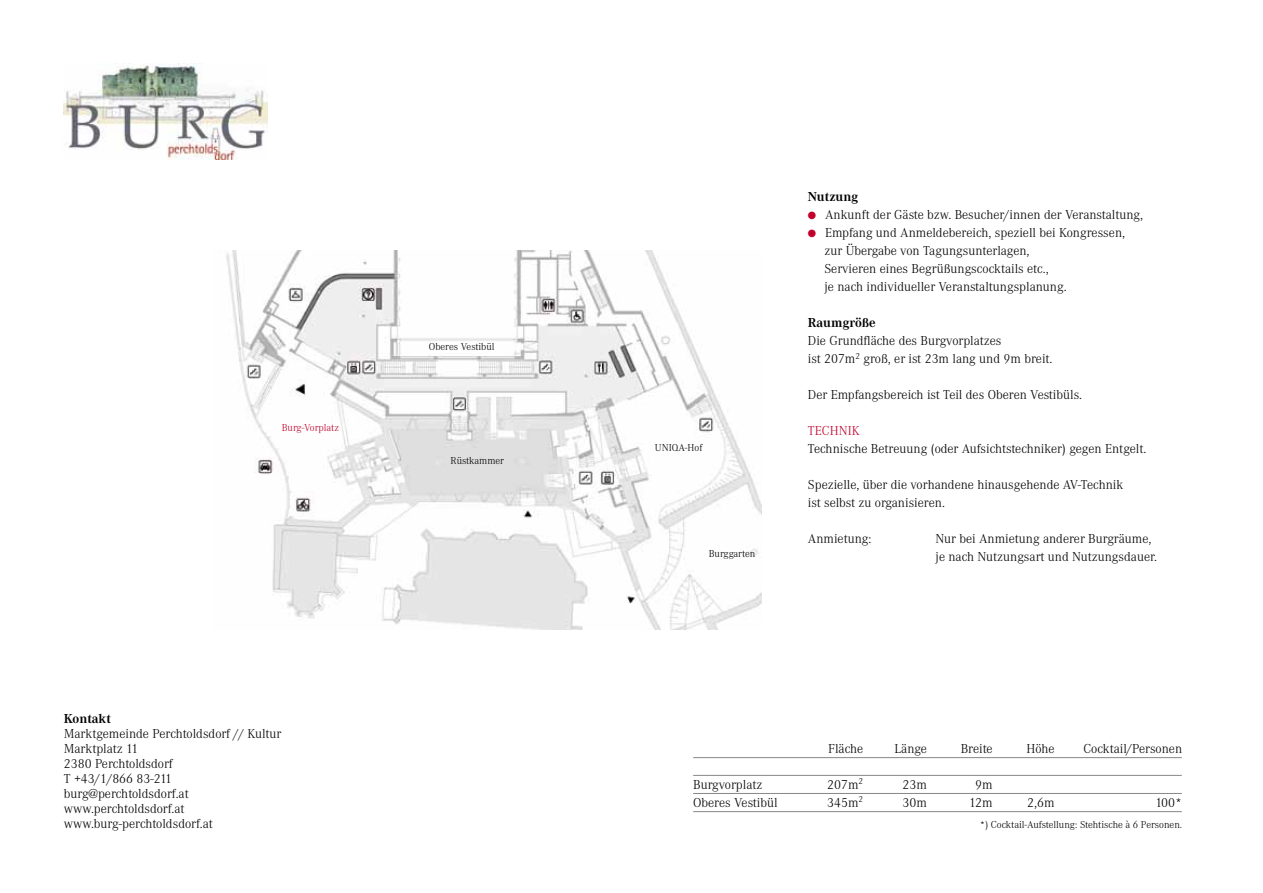
<style>
.page{position:relative;width:1263px;height:893px;background:#fff}
.page>*{position:absolute;margin:0;border:0;box-sizing:border-box;transform-origin:0 0}
.t1{font:300 13.5px/18px "Corporate A";color:#000}
.t2{font:700 13.5px "Corporate A";color:#000}
.t3{font:300 13.5px "Corporate A";color:#c1002b}
.t4{font:300 10.5px "Corporate A";color:#000}
.t5{font:300 10.5px "Corporate A";color:#c1002b}
.s1{color:#c1002b}
</style>
<div class="page">
<img style="left:226px;top:251px;width:535px;height:379px">
<hr style="left:693px;top:757px;width:489px;height:1px;background:#87888a">
<hr style="left:693px;top:775px;width:489px;height:1px;background:#87888a">
<hr style="left:693px;top:793px;width:489px;height:1px;background:#87888a">
<hr style="left:693px;top:811px;width:489px;height:1px;background:#87888a">
<img style="left:64px;top:64px;width:203px;height:96px">
<p class="t5" style="left:282px;top:422px;width:59px">Burg-Vorplatz</p>
<p class="t4" style="left:429px;top:341px;width:67px">Oberes Vestibül</p>
<p class="t4" style="left:451px;top:454px;width:55px">Rüstkammer</p>
<p class="t2" style="left:64px;top:711px;width:49px">Kontakt</p>
<p class="t1" style="left:64px;top:727px;width:219px;line-height:15px">Marktgemeinde Perchtoldsdorf // Kultur<br>Marktplatz 11<br>2380 Perchtoldsdorf<br>T +43/1/866 83-211 burg@perchtoldsdorf.at www.perchtoldsdorf.at www.burg-perchtoldsdorf.at</p>
<p class="t4" style="left:655px;top:442px;width:49px">UNIQA-Hof</p>
<p class="t4" style="left:709px;top:548px;width:48px">Burggarten</p>
<p class="t2" style="left:808px;top:189px;width:52px">Nutzung</p>
<p class="t1" style="left:808px;top:206px;width:337px"><span class="s1">●</span> Ankunft der Gäste bzw. Besucher/innen der Veranstaltung,</p>
<p class="t1" style="left:824px;top:224px;width:302px;text-indent:-16px"><span class="s1">●</span> Empfang und Anmeldebereich, speziell bei Kongressen, zur Übergabe von Tagungsunterlagen,<br>Servieren eines Begrüßungscocktails etc.,<br>je nach individueller Veranstaltungsplanung.</p>
<p class="t2" style="left:808px;top:315px;width:69px">Raumgröße</p>
<p class="t1" style="left:808px;top:332px;width:246px">Die Grundfläche des Burgvorplatzes<br>ist 207m<sup>2</sup> groß, er ist 23m lang und 9m breit.</p>
<p class="t1" style="left:808px;top:386px;width:276px">Der Empfangsbereich ist Teil des Oberen Vestibüls.</p>
<p class="t3" style="left:808px;top:424px;width:54px">TECHNIK</p>
<p class="t1" style="left:808px;top:440px;width:340px">Technische Betreuung (oder Aufsichtstechniker) gegen Entgelt.</p>
<p class="t1" style="left:808px;top:476px;width:317px">Spezielle, über die vorhandene hinausgehende AV-Technik ist selbst zu organisieren.</p>
<p class="t1" style="left:808px;top:530px;width:65px">Anmietung:</p>
<p class="t1" style="left:935px;top:530px;width:223px">Nur bei Anmietung anderer Burgräume, je nach Nutzungsart und Nutzungsdauer.</p>
<p class="t1" style="left:693px;top:776px;width:86px">Burgvorplatz<br>Oberes Vestibül</p>
<p class="t1" style="left:828px;top:740px;width:36px">Fläche</p>
<p class="t1" style="left:827px;top:776px;width:38px">207m<sup>2<br></sup>345m<sup>2</sup></p>
<p class="t1" style="left:895px;top:740px;width:34px">Länge</p>
<p class="t1" style="left:903px;top:776px;width:26px">23m<br>30m</p>
<p class="t1" style="left:961px;top:740px;width:33px">Breite</p>
<p class="t1" style="left:969px;top:776px;width:25px;text-align:center">9m<br>12m</p>
<p class="t1" style="left:1026px;top:740px;width:30px">Höhe</p>
<p class="t1" style="left:1027px;top:794px;width:29px">2,6m</p>
<p class="t1" style="left:1083px;top:740px;width:100px">Cocktail/Personen</p>
<p class="t1" style="left:1155px;top:794px;width:28px">100*</p>
<p class="t4" style="left:980px;top:818px;width:204px">*) Cocktail-Aufstellung: Stehtische à 6 Personen.</p>
</div>
